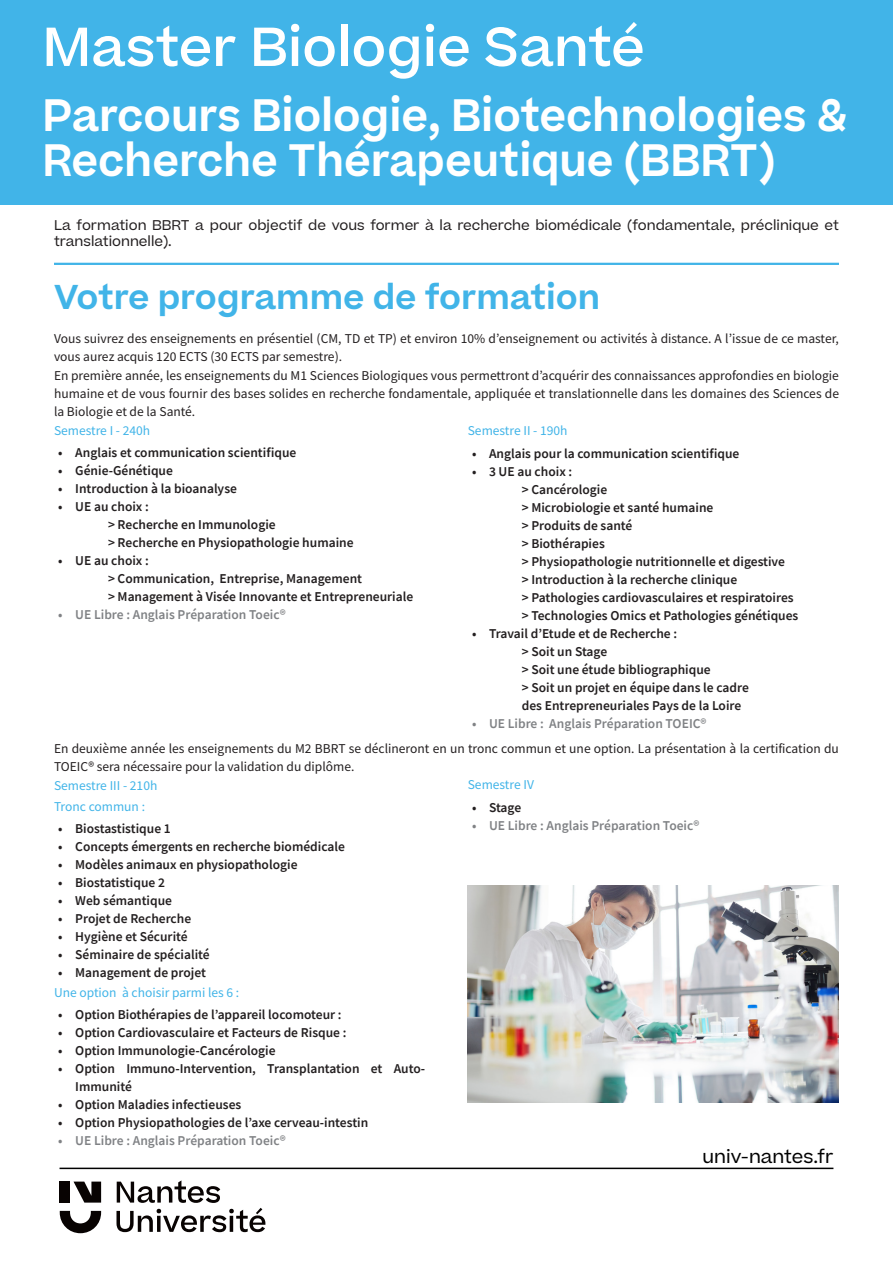
<style>
.page{position:relative;width:893px;height:1263px;background:#fff}
.page>*{position:absolute;margin:0;border:0;box-sizing:border-box;transform-origin:0 0}
.Titre_2{font:500 52.5px "Beatrice";color:#fff}
.Titre_2-2{font:600 43.5px/45px "Beatrice";color:#fff;scale:.95 1}
.verbatim{font:600 33px "Beatrice";color:#41b4e8}
.t1{font:18px "Beatrice";color:#000}
.t2{font:600 13.5px/18px "Source Sans Pro";color:#231f20}
.t3{font:13.5px/18px "Source Sans Pro";color:#231f20}
.t4{font:600 13.5px "Source Sans Pro";color:#808285}
.verbatim-2{font:13.5px/16.2px "Beatrice";color:#231f20}
.info_encart{font:13.5px "Source Sans Pro";color:#41b4e8}
</style>
<div class="page">
<hr style="left:60px;top:1167px;width:773px;height:2px;background:#000">
<svg style="left:116px;top:1180px;width:149px;height:52px"></svg>
<svg style="left:60px;top:1211px;width:41px;height:22px"></svg>
<svg style="left:74px;top:1181px;width:27px;height:21px"></svg>
<div style="left:60px;top:1181px;width:10px;height:21px;background:#080302"></div>
<div style="left:0;top:0;width:893px;height:204px;background:#41b4e8"></div>
<hr style="left:54px;top:263px;width:785px;height:2px;background:#41b4e8">
<img style="left:468px;top:885px;width:371px;height:217px">
<p class="Titre_2" style="left:43px;top:12px;width:604px">Master Biologie Santé</p>
<p class="Titre_2-2" style="left:43px;top:93px;width:848px">Parcours Biologie, Biotechnologies &amp;<br>Recherche Thérapeutique (BBRT)</p>
<p class="verbatim-2" style="left:54px;top:217px;width:786px">La formation BBRT a pour objectif de vous former à la recherche biomédicale (fondamentale, préclinique et translationnelle).</p>
<p class="verbatim" style="left:54px;top:275px;width:548px">Votre programme de formation</p>
<p class="t3" style="left:54px;top:330px;width:786px">Vous suivrez des enseignements en présentiel (CM, TD et TP) et environ 10% d’enseignement ou activités à distance. A l’issue de ce master, vous aurez acquis 120 ECTS (30 ECTS par semestre).</p>
<p class="t3" style="left:54px;top:366px;width:786px;text-align:justify">En première année, les enseignements du M1 Sciences Biologiques vous permettront d’acquérir des connaissances approfondies en biologie humaine et de vous fournir des bases solides en recherche fondamentale, appliquée et translationnelle dans les domaines des Sciences de la Biologie et de la Santé.</p>
<p class="info_encart" style="left:54px;top:422px;width:98px">Semestre I - 240h</p>
<p class="t2" style="left:58px;top:443px;width:240px">• Anglais et communication scientifique</p>
<p class="t2" style="left:58px;top:461px;width:116px">• Génie-Génétique</p>
<p class="t2" style="left:58px;top:479px;width:180px">• Introduction à la bioanalyse</p>
<p class="t2" style="left:58px;top:497px;width:92px">• UE au choix :</p>
<p class="t2" style="left:108px;top:515px;width:169px">&gt; Recherche en Immunologie</p>
<p class="t2" style="left:108px;top:533px;width:247px">&gt; Recherche en Physiopathologie humaine</p>
<p class="t2" style="left:58px;top:551px;width:92px">• UE au choix :</p>
<p class="t2" style="left:108px;top:569px;width:256px">&gt; Communication, Entreprise, Management</p>
<p class="t2" style="left:108px;top:587px;width:307px">&gt; Management à Visée Innovante et Entrepreneuriale</p>
<p class="t4" style="left:58px;top:606px;width:229px">• UE Libre : Anglais Préparation Toeic®</p>
<p class="info_encart" style="left:468px;top:422px;width:101px">Semestre II - 190h</p>
<p class="t2" style="left:472px;top:444px;width:269px">• Anglais pour la communication scientifique</p>
<p class="t2" style="left:472px;top:462px;width:102px">• 3 UE au choix :</p>
<p class="t2" style="left:522px;top:480px;width:87px">&gt; Cancérologie</p>
<p class="t2" style="left:522px;top:498px;width:193px">&gt; Microbiologie et santé humaine</p>
<p class="t2" style="left:522px;top:516px;width:112px">&gt; Produits de santé</p>
<p class="t2" style="left:522px;top:534px;width:85px">&gt; Biothérapies</p>
<p class="t2" style="left:522px;top:552px;width:265px">&gt; Physiopathologie nutritionnelle et digestive</p>
<p class="t2" style="left:522px;top:570px;width:217px">&gt; Introduction à la recherche clinique</p>
<p class="t2" style="left:522px;top:588px;width:273px">&gt; Pathologies cardiovasculaires et respiratoires</p>
<p class="t2" style="left:522px;top:606px;width:278px">&gt; Technologies Omics et Pathologies génétiques</p>
<p class="t2" style="left:472px;top:624px;width:207px">• Travail d’Etude et de Recherche :</p>
<p class="t2" style="left:522px;top:642px;width:87px">&gt; Soit un Stage</p>
<p class="t2" style="left:522px;top:660px;width:191px">&gt; Soit une étude bibliographique</p>
<p class="t2" style="left:522px;top:678px;width:229px">&gt; Soit un projet en équipe dans le cadre</p>
<p class="t2" style="left:522px;top:696px;width:221px">des Entrepreneuriales Pays de la Loire</p>
<p class="t4" style="left:472px;top:714px;width:236px">• UE Libre : Anglais Préparation TOEIC®</p>
<p class="t3" style="left:54px;top:740px;width:786px">En deuxième année les enseignements du M2 BBRT se déclineront en un tronc commun et une option. La présentation à la certification du<br>TOEIC® sera nécessaire pour la validation du diplôme.</p>
<p class="info_encart" style="left:54px;top:777px;width:105px">Semestre III - 210h</p>
<p class="info_encart" style="left:54px;top:798px;width:93px">Tronc commun :</p>
<p class="t2" style="left:58px;top:819px;width:114px">• Biostastistique 1</p>
<p class="t2" style="left:58px;top:837px;width:288px">• Concepts émergents en recherche biomédicale</p>
<p class="t2" style="left:58px;top:855px;width:241px">• Modèles animaux en physiopathologie</p>
<p class="t2" style="left:58px;top:873px;width:108px">• Biostatistique 2</p>
<p class="t2" style="left:58px;top:891px;width:115px">• Web sémantique</p>
<p class="t2" style="left:58px;top:909px;width:134px">• Projet de Recherche</p>
<p class="t2" style="left:58px;top:927px;width:131px">• Hygiène et Sécurité</p>
<p class="t2" style="left:58px;top:945px;width:153px">• Séminaire de spécialité</p>
<p class="t2" style="left:58px;top:963px;width:149px">• Management de projet</p>
<p class="info_encart" style="left:54px;top:983px;width:187px">Une option à choisir parmi les 6 :</p>
<p class="t2" style="left:58px;top:1005px;width:285px">• Option Biothérapies de l’appareil locomoteur :</p>
<p class="t2" style="left:58px;top:1023px;width:290px">• Option Cardiovasculaire et Facteurs de Risque :</p>
<p class="t2" style="left:58px;top:1041px;width:219px">• Option Immunologie-Cancérologie</p>
<p class="t2" style="left:75px;top:1059px;width:351px;text-indent:-17px">• Option Immuno-Intervention, Transplantation et Auto-<br>Immunité</p>
<p class="t2" style="left:58px;top:1095px;width:185px">• Option Maladies infectieuses</p>
<p class="t2" style="left:58px;top:1113px;width:312px">• Option Physiopathologies de l’axe cerveau-intestin</p>
<p class="t4" style="left:58px;top:1131px;width:229px">• UE Libre : Anglais Préparation Toeic®</p>
<p class="info_encart" style="left:468px;top:776px;width:68px">Semestre IV</p>
<p class="t2" style="left:472px;top:798px;width:51px">• Stage</p>
<p class="t4" style="left:472px;top:816px;width:229px">• UE Libre : Anglais Préparation Toeic®</p>
<p class="t1" style="left:702px;top:1144px;width:132px">univ-nantes.fr</p>
</div>
